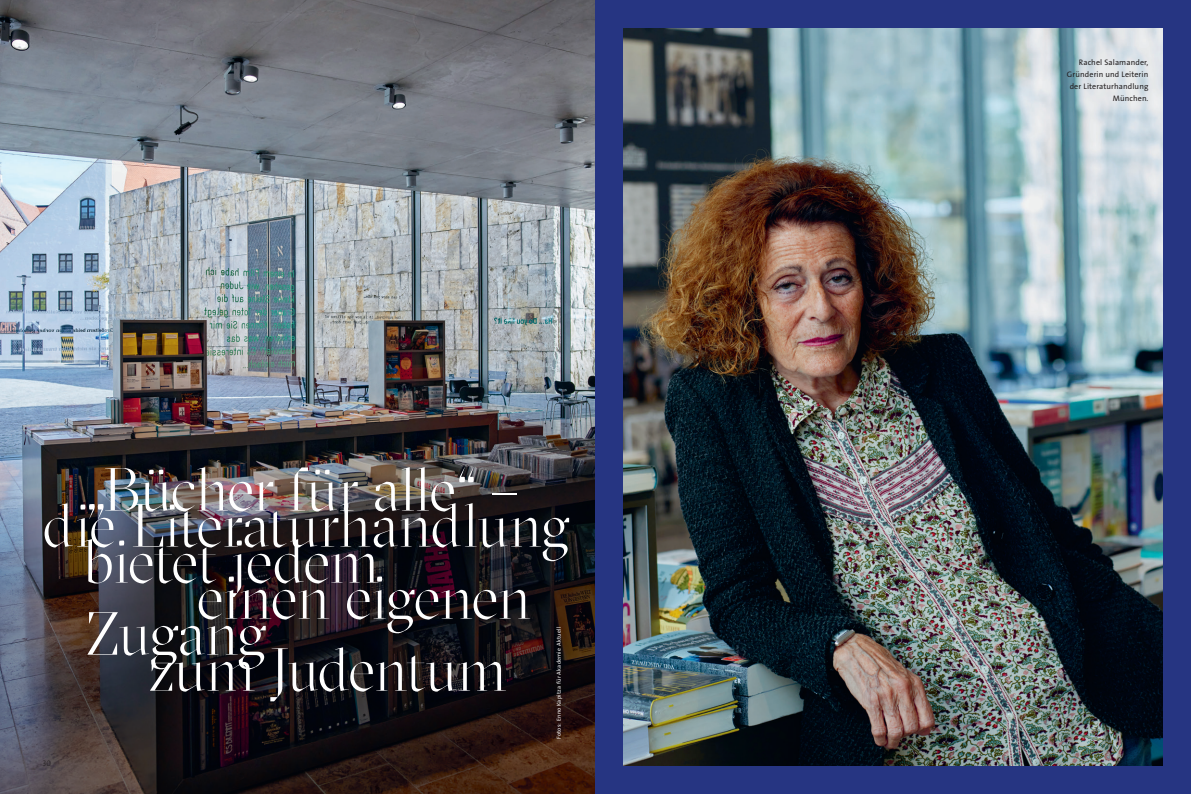
<style>
.page{position:relative;width:1191px;height:794px;background:#fff}
.page>*{position:absolute;margin:0;border:0;box-sizing:border-box;transform-origin:0 0}
.t1{font:300 60.7px "GT Sectra Display";letter-spacing:-.01em;color:#fff}
.t2{font:8px/12px "The Sans Os F";letter-spacing:.015em;color:#231f20;text-align:right}
.t3{font:300 8px "The Sans Os F";color:#231f20}
.t4{font:5.8px "The Sans Os F";letter-spacing:.04em;color:#fff}
</style>
<div class="page">
<img style="left:0;top:0;width:595px;height:794px">
<div style="left:595px;top:0;width:596px;height:794px;background:#263582"></div>
<img style="left:624px;top:28px;width:538px;height:737px">
<p class="t1" style="left:86px;top:455px;width:434px">„Bücher für alle“ –</p>
<p class="t1" style="left:43px;top:491px;width:528px">die Literaturhandlung</p>
<p class="t1" style="left:83px;top:527px;width:297px">bietet jedem</p>
<p class="t1" style="left:197px;top:563px;width:336px">einen eigenen</p>
<p class="t1" style="left:86px;top:599px;width:181px">Zugang</p>
<p class="t4" style="left:555px;top:739px;width:114px;rotate:-90deg">Fotos: Enno Kapitza für Akademie Aktuell</p>
<p class="t1" style="left:148px;top:635px;width:361px">zum Judentum</p>
<p class="t3" style="left:43px;top:758px;width:10px">30</p>
<p class="t2" style="left:1067px;top:57px;width:83px">Rachel Salamander,<br>Gründerin und Leiterin der Literaturhandlung<br>München.</p>
</div>
